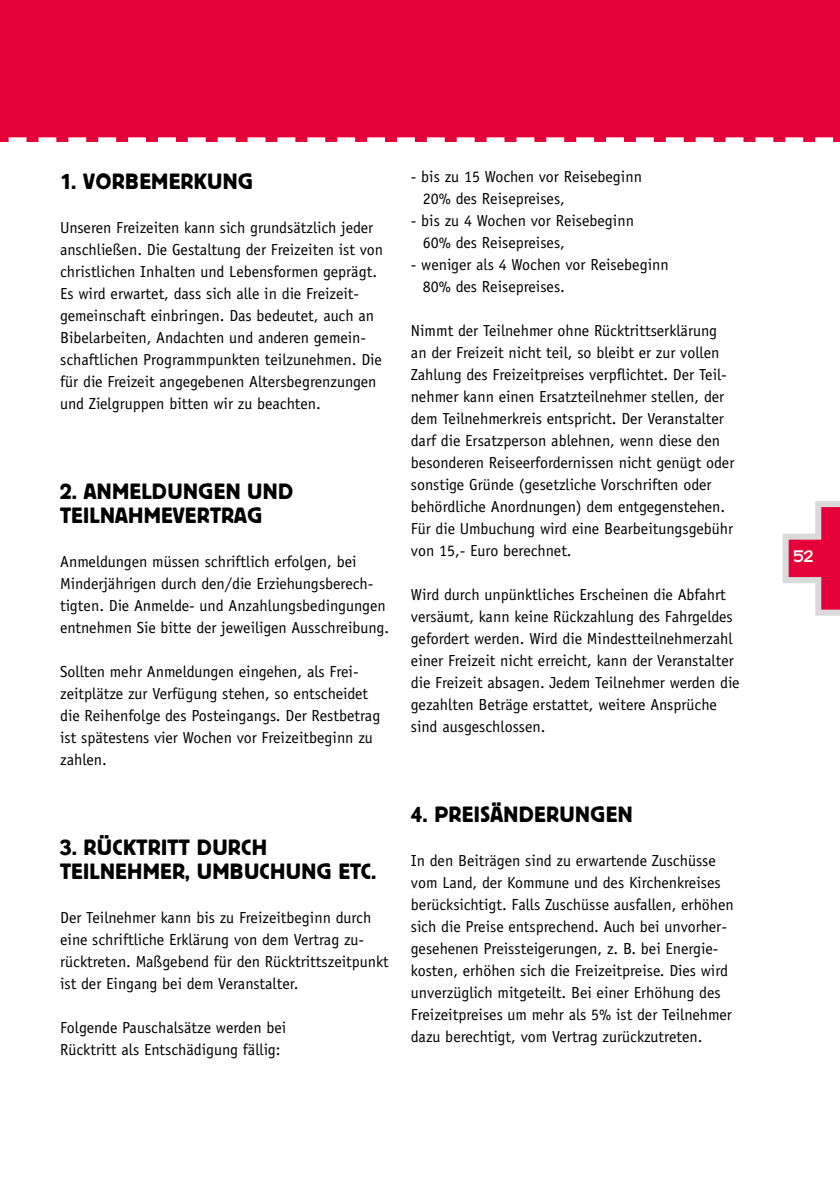
<style>
.page{position:relative;width:840px;height:1191px;background:#fff}
.page>*{position:absolute;margin:0;border:0;box-sizing:border-box;transform-origin:0 0}
.t1{font:22px/24px "Block BE";letter-spacing:.04em;color:#000}
.t2{font:16px/22px "Officina Sans";color:#000}
.t3{font:16px "Maritime Sans extrabold";color:#fff}
</style>
<div class="page">
<div style="left:0;top:0;width:839px;height:142px;background:#e5003a"></div>
<svg style="left:782px;top:501px;width:57px;height:115px"></svg>
<svg style="left:8px;top:137px;width:826px;height:5px"></svg>
<h1 class="t1" style="left:60px;top:168px;width:194px">1. VORBEMERKUNG</h1>
<p class="t2" style="left:60px;top:217px;width:324px">Unseren Freizeiten kann sich grundsätzlich jeder anschließen. Die Gestaltung der Freizeiten ist von christlichen Inhalten und Lebensformen geprägt.<br>Es wird erwartet, dass sich alle in die Freizeit&shy;gemeinschaft einbringen. Das bedeutet, auch an Bibelarbeiten, Andachten und anderen gemein&shy;schaftlichen Programmpunkten teilzunehmen. Die für die Freizeit angegebenen Altersbegrenzungen und Zielgruppen bitten wir zu beachten.</p>
<h1 class="t1" style="left:60px;top:478px;width:234px">2. ANMELDUNGEN UND<br>TEILNAHMEVERTRAG</h1>
<p class="t2" style="left:60px;top:551px;width:330px">Anmeldungen müssen schriftlich erfolgen, bei Minderjährigen durch den/die Erziehungsberech&shy;tigten. Die Anmelde- und Anzahlungsbedingungen entnehmen Sie bitte der jeweiligen Ausschreibung.</p>
<p class="t2" style="left:60px;top:661px;width:321px">Sollten mehr Anmeldungen eingehen, als Frei&shy;zeitplätze zur Verfügung stehen, so entscheidet die Reihenfolge des Posteingangs. Der Restbetrag ist spätestens vier Wochen vor Freizeitbeginn zu zahlen.</p>
<h1 class="t1" style="left:60px;top:834px;width:317px">3. RÜCKTRITT DURCH<br>TEILNEHMER, UMBUCHUNG ETC.</h1>
<p class="t2" style="left:60px;top:907px;width:330px">Der Teilnehmer kann bis zu Freizeitbeginn durch eine schriftliche Erklärung von dem Vertrag zu&shy;rücktreten. Maßgebend für den Rücktrittszeitpunkt ist der Eingang bei dem Veranstalter.</p>
<p class="t2" style="left:60px;top:1017px;width:227px">Folgende Pauschalsätze werden bei<br>Rücktritt als Entschädigung fällig:</p>
<p class="t2" style="left:422px;top:166px;width:220px;text-indent:-12px">- bis zu 15 Wochen vor Reisebeginn<br>20% des Reisepreises,</p>
<p class="t2" style="left:422px;top:210px;width:212px;text-indent:-12px">- bis zu 4 Wochen vor Reisebeginn<br>60% des Reisepreises,</p>
<p class="t2" style="left:422px;top:254px;width:247px;text-indent:-12px">- weniger als 4 Wochen vor Reisebeginn<br>80% des Reisepreises.</p>
<p class="t2" style="left:410px;top:320px;width:325px">Nimmt der Teilnehmer ohne Rücktrittserklärung an der Freizeit nicht teil, so bleibt er zur vollen Zahlung des Freizeitpreises verpflichtet. Der Teil&shy;nehmer kann einen Ersatzteilnehmer stellen, der dem Teilnehmerkreis entspricht. Der Veranstalter darf die Ersatzperson ablehnen, wenn diese den besonderen Reiseerfordernissen nicht genügt oder sonstige Gründe (gesetzliche Vorschriften oder behördliche Anordnungen) dem entgegenstehen.<br>Für die Umbuchung wird eine Bearbeitungsgebühr von 15,- Euro berechnet.</p>
<p class="t2" style="left:410px;top:584px;width:330px">Wird durch unpünktliches Erscheinen die Abfahrt versäumt, kann keine Rückzahlung des Fahrgeldes gefordert werden. Wird die Mindestteilnehmerzahl einer Freizeit nicht erreicht, kann der Veranstalter die Freizeit absagen. Jedem Teilnehmer werden die gezahlten Beträge erstattet, weitere Ansprüche sind ausgeschlossen.</p>
<h1 class="t1" style="left:410px;top:802px;width:223px">4. PREISÄNDERUNGEN</h1>
<p class="t2" style="left:410px;top:850px;width:324px">In den Beiträgen sind zu erwartende Zuschüsse vom Land, der Kommune und des Kirchenkreises berücksichtigt. Falls Zuschüsse ausfallen, erhöhen sich die Preise entsprechend. Auch bei unvorher&shy;gesehenen Preissteigerungen, z. B. bei Energie&shy;kosten, erhöhen sich die Freizeitpreise. Dies wird unverzüglich mitgeteilt. Bei einer Erhöhung des Freizeitpreises um mehr als 5% ist der Teilnehmer dazu berechtigt, vom Vertrag zurückzutreten.</p>
<p class="t3" style="left:793px;top:547px;width:21px">52</p>
</div>
